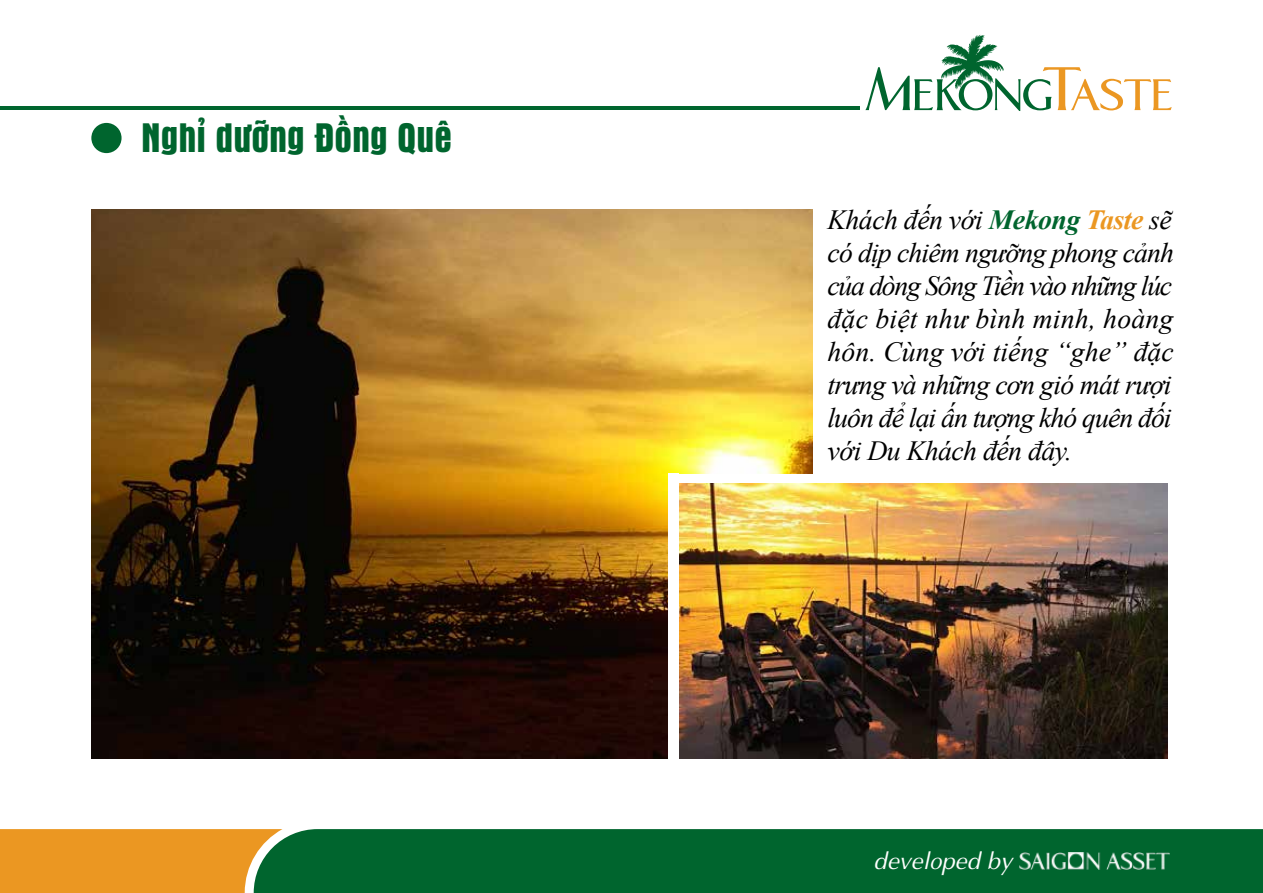
<style>
.page{position:relative;width:1263px;height:893px;background:#fff}
.page>*{position:absolute;margin:0;border:0;box-sizing:border-box;transform-origin:0 0}
.t1{font:42px "UTM Aurora";color:#00652e}
.t2{font:italic 27.75px/33px "Times New Roman";letter-spacing:-.025em;color:#000;text-align:justify}
.t3{font:italic 23.7px "UTM Aptima";color:#fff}
.s1{font-weight:700;color:#00652e}
.s2{font-weight:700;color:#eb9722}
</style>
<div class="page">
<img style="left:91px;top:210px;width:722px;height:549px">
<div style="left:0;top:829px;width:254px;height:64px;background:#eb9722"></div>
<div style="left:254px;top:829px;width:1009px;height:64px;background:#00652e"></div>
<img style="left:1019px;top:853px;width:150px;height:16px">
<svg style="left:865px;top:35px;width:307px;height:76px"></svg>
<hr style="left:0;top:106px;width:859px;height:4px;background:#00652e">
<div style="left:91px;top:123px;width:31px;height:30px;background:#00652e;border-radius:50%"></div>
<div style="left:669px;top:474px;width:10px;height:285px;background:#fff"></div>
<div style="left:679px;top:474px;width:139px;height:10px;background:#fff"></div>
<img style="left:679px;top:484px;width:489px;height:275px">
<h1 class="t1" style="left:141px;top:109px;width:312px">Nghỉ dưỡng Đồng Quê</h1>
<p class="t2" style="left:827px;top:203px;width:348px">Khách đến với <span class="s1">Mekong</span> <span class="s2">Taste</span> sẽ có dịp chiêm ngưỡng phong cảnh của dòng Sông Tiền vào những lúc đặc biệt như bình minh, hoàng hôn. Cùng với tiếng “ghe” đặc trưng và những cơn gió mát rượi luôn để lại ấn tượng khó quên đối với Du Khách đến đây.</p>
<p class="t3" style="left:874px;top:843px;width:140px">developed by</p>
</div>
